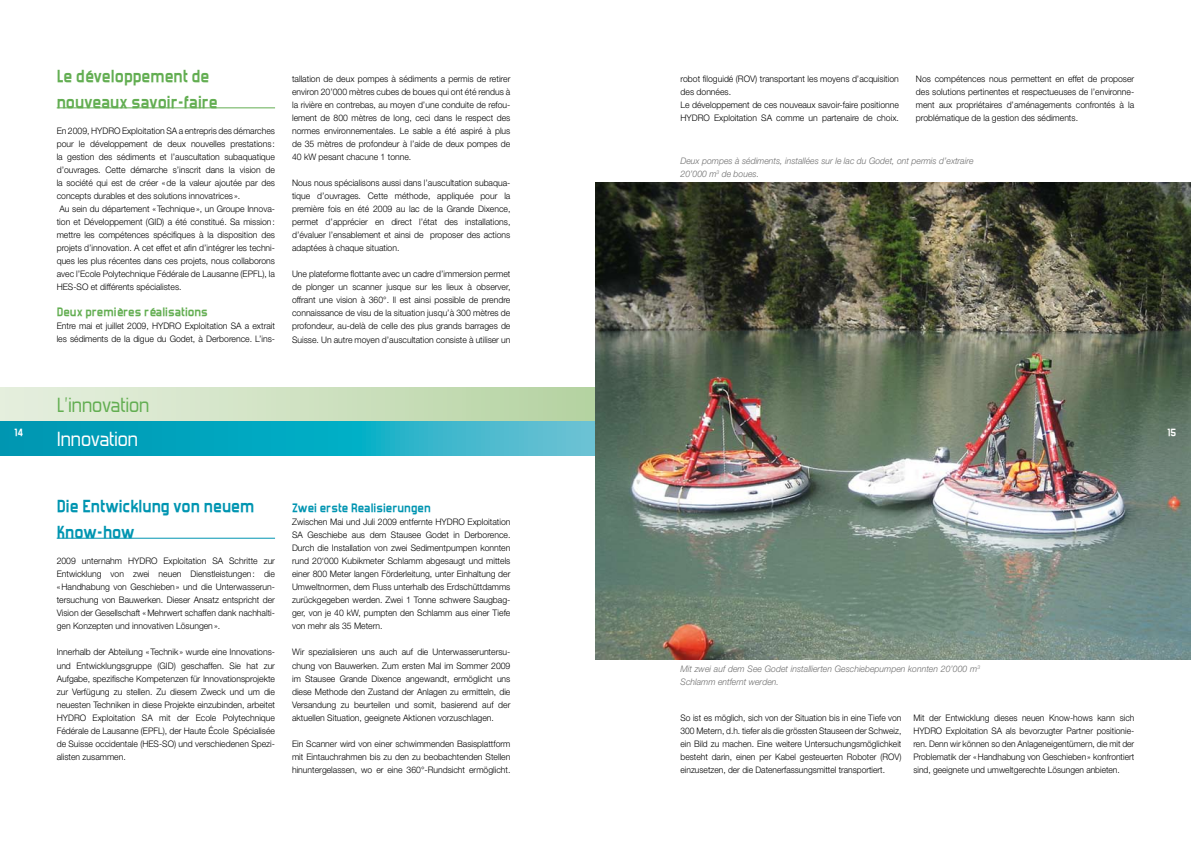
<style>
.page{position:relative;width:1191px;height:842px;background:#fff}
.page>*{position:absolute;margin:0;border:0;box-sizing:border-box;transform-origin:0 0}
.t1{font:24px "Forgotten Futurist";color:#63ae52}
.t2{font:24px "Forgotten Futurist";color:#fff}
.t3{font:700 20px/26.1px "Forgotten Futurist";color:#63ae52;scale:.96 1}
.t4{font:700 20px/26.1px "Forgotten Futurist";color:#0095b1;scale:.96 1}
.t5{font:700 14px "Forgotten Futurist";color:#63ae52}
.t6{font:700 14px "Forgotten Futurist";color:#0095b1}
.t7{font:700 12px "Forgotten Futurist";color:#fff}
.t8{font:300 9px/13px "Helvetica Neue";color:#000;text-align:justify;scale:.96 1}
.t9{font:300 9px/13px "Helvetica Neue";color:#000;text-align:justify;scale:.94 1}
.t10{font:italic 300 9px/13px "Helvetica Neue";color:#6f6f6f;scale:.96 1}
</style>
<div class="page">
<div style="left:0;top:388px;width:595px;height:34px;background:linear-gradient(to right,#e8f0e0,#b6d3a2)"></div>
<svg style="left:0;top:422px;width:595px;height:34px;background:#1aabc3"></svg>
<img style="left:595px;top:183px;width:596px;height:476px">
<hr style="left:57px;top:538px;width:218px;height:1px;background:#0095b1">
<hr style="left:57px;top:108px;width:218px;height:1px;background:#63ae52">
<h2 class="t3" style="left:57px;top:64px;width:169px">Le développement de nouveaux savoir-faire</h2>
<p class="t8" style="left:57px;top:124px;width:229px">En 2009, HYDRO Exploitation SA a entrepris des démarches</p>
<p class="t8" style="left:57px;top:137px;width:229px">pour le développement de deux nouvelles prestations :</p>
<p class="t8" style="left:57px;top:150px;width:229px">la gestion des sédiments et l’auscultation subaquatique</p>
<p class="t8" style="left:57px;top:163px;width:229px">d’ouvrages. Cette démarche s’inscrit dans la vision de</p>
<p class="t8" style="left:57px;top:176px;width:229px">la société qui est de créer «de la valeur ajoutée par des</p>
<p class="t8" style="left:57px;top:189px;width:193px">concepts durables et des solutions innovatrices ».</p>
<p class="t8" style="left:59px;top:202px;width:226px">Au sein du département «Technique», un Groupe Innova-</p>
<p class="t8" style="left:57px;top:215px;width:229px">tion et Développement (GID) a été constitué. Sa mission:</p>
<p class="t8" style="left:57px;top:228px;width:229px">mettre les compétences spécifiques à la disposition des</p>
<p class="t8" style="left:57px;top:241px;width:229px">projets d’innovation. A cet effet et afin d’intégrer les techni-</p>
<p class="t8" style="left:57px;top:254px;width:229px">ques les plus récentes dans ces projets, nous collaborons</p>
<p class="t8" style="left:57px;top:267px;width:229px">avec l’Ecole Polytechnique Fédérale de Lausanne (EPFL), la</p>
<p class="t8" style="left:57px;top:280px;width:132px">HES-SO et différents spécialistes.</p>
<h3 class="t5" style="left:57px;top:306px;width:153px">Deux premières réalisations</h3>
<p class="t8" style="left:57px;top:319px;width:229px">Entre mai et juillet 2009, HYDRO Exploitation SA a extrait les sédiments de la digue du Godet, à Derborence. L’ins-</p>
<p class="t8" style="left:292px;top:72px;width:229px">tallation de deux pompes à sédiments a permis de retirer environ 20’000 mètres cubes de boues qui ont été rendus à la rivière en contrebas, au moyen d’une conduite de refou&shy;lement de 800 mètres de long, ceci dans le respect des normes environnementales. Le sable a été aspiré à plus de 35 mètres de profondeur à l’aide de deux pompes de 40 kW pesant chacune 1 tonne.</p>
<p class="t8" style="left:292px;top:176px;width:229px">Nous nous spécialisons aussi dans l’auscultation subaqua&shy;tique d’ouvrages. Cette méthode, appliquée pour la première fois en été 2009 au lac de la Grande Dixence, permet d’apprécier en direct l’état des installations, d’évaluer l’ensablement et ainsi de proposer des actions adaptées à chaque situation.</p>
<p class="t8" style="left:292px;top:267px;width:229px">Une plateforme flottante avec un cadre d’immersion permet de plonger un scanner jusque sur les lieux à observer, offrant une vision à 360°. Il est ainsi possible de prendre connaissance de visu de la situation jusqu’à 300 mètres de profondeur, au-delà de celle des plus grands barrages de Suisse. Un autre moyen d’auscultation consiste à utiliser un</p>
<p class="t8" style="left:680px;top:72px;width:229px;text-align:left">robot filoguidé (ROV) transportant les moyens d’acquisition des données.<br>Le développement de ces nouveaux savoir-faire positionne HYDRO Exploitation SA comme un partenaire de choix.</p>
<p class="t8" style="left:916px;top:72px;width:229px">Nos compétences nous permettent en effet de proposer des solutions pertinentes et respectueuses de l’environne&shy;ment aux propriétaires d’aménagements confrontés à la problématique de la gestion des sédiments.</p>
<p class="t10" style="left:680px;top:154px;width:307px">Deux pompes à sédiments, installées sur le lac du Godet, ont permis d’extraire<br>20’000 m<sup>3</sup> de boues.</p>
<h1 class="t1" style="left:57px;top:395px;width:94px">L’innovation</h1>
<h1 class="t2" style="left:57px;top:429px;width:82px">Innovation</h1>
<h3 class="t7" style="left:15px;top:427px;width:10px">14</h3>
<h3 class="t7" style="left:1167px;top:427px;width:10px">15</h3>
<h2 class="t4" style="left:57px;top:495px;width:207px">Die Entwicklung von neuem<br>Know-how</h2>
<p class="t8" style="left:57px;top:554px;width:229px">2009 unternahm HYDRO Exploitation SA Schritte zur Entwicklung von zwei neuen Dienstleistungen: die «Handhabung von Geschieben» und die Unterwasserun&shy;tersuchung von Bauwerken. Dieser Ansatz entspricht der Vision der Gesellschaft «Mehrwert schaffen dank nachhalti&shy;gen Konzepten und innovativen Lösungen».</p>
<p class="t8" style="left:57px;top:645px;width:229px">Innerhalb der Abteilung «Technik» wurde eine Innovations&shy;und Entwicklungsgruppe (GID) geschaffen. Sie hat zur Aufgabe, spezifische Kompetenzen für Innovationsprojekte zur Verfügung zu stellen. Zu diesem Zweck und um die neuesten Techniken in diese Projekte einzubinden, arbeitet HYDRO Exploitation SA mit der Ecole Polytechnique Fédérale de Lausanne (EPFL), der Haute École Spécialisée de Suisse occidentale (HES-SO) und verschiedenen Spezi&shy;alisten zusammen.</p>
<h3 class="t6" style="left:292px;top:502px;width:140px">Zwei erste Realisierungen</h3>
<p class="t8" style="left:292px;top:515px;width:229px">Zwischen Mai und Juli 2009 entfernte HYDRO Exploitation SA Geschiebe aus dem Stausee Godet in Derborence.<br>Durch die Installation von zwei Sedimentpumpen konnten rund 20‘000 Kubikmeter Schlamm abgesaugt und mittels einer 800 Meter langen Förderleitung, unter Einhaltung der Umweltnormen, dem Fluss unterhalb des Erdschüttdamms zurückgegeben werden. Zwei 1 Tonne schwere Saugbag&shy;ger, von je 40 kW, pumpten den Schlamm aus einer Tiefe von mehr als 35 Metern.</p>
<p class="t8" style="left:292px;top:645px;width:229px">Wir spezialisieren uns auch auf die Unterwasseruntersu&shy;chung von Bauwerken. Zum ersten Mal im Sommer 2009 im Stausee Grande Dixence angewandt, ermöglicht uns diese Methode den Zustand der Anlagen zu ermitteln, die Versandung zu beurteilen und somit, basierend auf der aktuellen Situation, geeignete Aktionen vorzuschlagen.</p>
<p class="t8" style="left:292px;top:737px;width:229px">Ein Scanner wird von einer schwimmenden Basisplattform mit Eintauchrahmen bis zu den zu beobachtenden Stellen hinuntergelassen, wo er eine 360°-Rundsicht ermöglicht.</p>
<p class="t10" style="left:680px;top:662px;width:314px">Mit zwei auf dem See Godet installierten Geschiebepumpen konnten 20’000 m<sup>3<br></sup>Schlamm entfernt werden.</p>
<p class="t9" style="left:680px;top:711px;width:236px">So ist es möglich, sich von der Situation bis in eine Tiefe von 300 Metern, d.h. tiefer als die grössten Stauseen der Schweiz, ein Bild zu machen. Eine weitere Untersuchungsmöglichkeit besteht darin, einen per Kabel gesteuerten Roboter (ROV) einzusetzen, der die Datenerfassungsmittel transportiert.</p>
<p class="t9" style="left:913px;top:711px;width:236px">Mit der Entwicklung dieses neuen Know-hows kann sich HYDRO Exploitation SA als bevorzugter Partner positionie&shy;ren. Denn wir können so den Anlageneigentümern, die mit der Problematik der «Handhabung von Geschieben» konfrontiert sind, geeignete und umweltgerechte Lösungen anbieten.</p>
</div>
